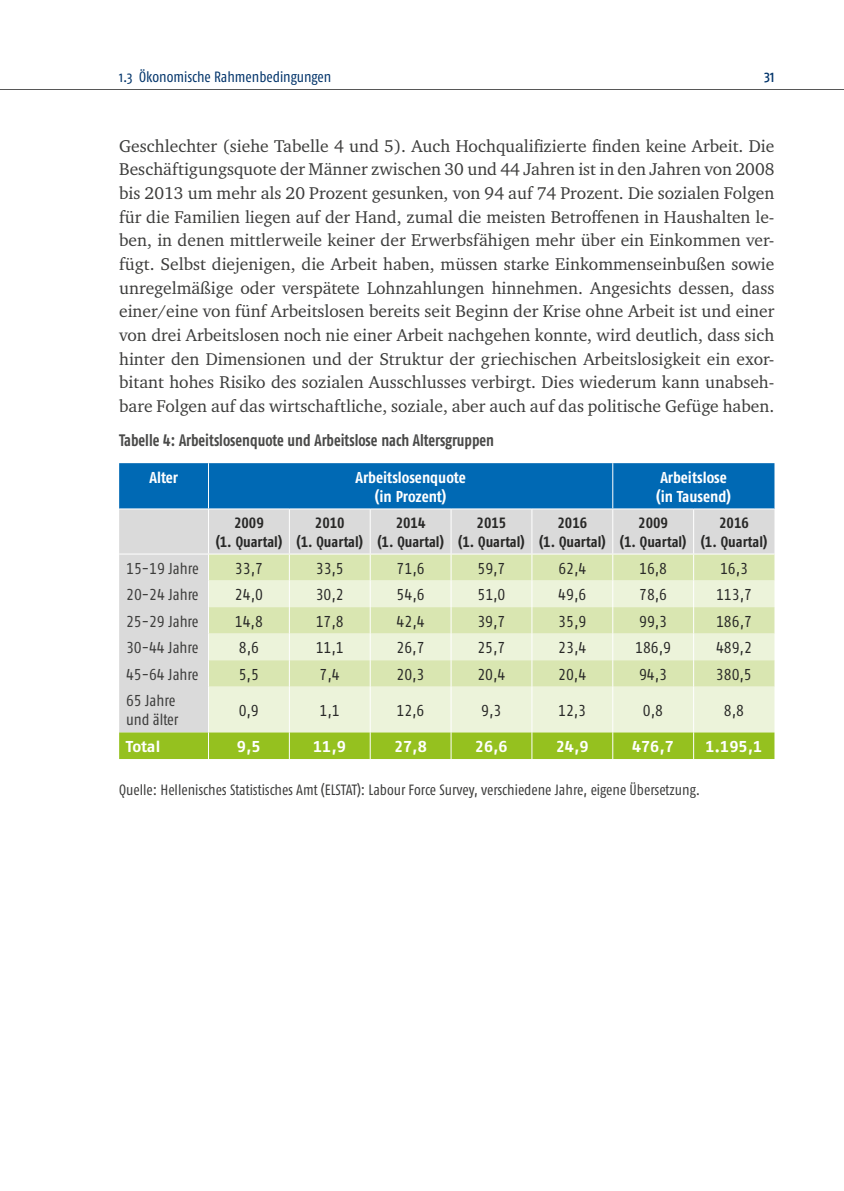
<style>
.page{position:relative;width:844px;height:1191px;background:#fff}
.page>*{position:absolute;margin:0;border:0;box-sizing:border-box;transform-origin:0 0}
.Standard_m_E__p{font:17.5px/23.6px "Charter ITC Pro";color:#3c3c3b;text-align:justify}
.Tabellenüberschrift_p{font:700 condensed 16.62px "Fago Pro";color:#4a4a49;scale:.9 1}
.Standard_Tabelle_mittig_p{font:condensed 15.75px "Fago Pro";color:#282827}
.Standard_Tabelle_rechts_p{font:condensed 15.75px/19.2px "Fago Pro";color:#3c3c3b}
.Head_bold_Tabelle_p{font:700 condensed 15.75px/19.2px "Fago Pro";color:#fff;text-align:center}
.Standard_Tabelle_mittig_p-2{font:700 15.75px "Fago Pro";color:#fff}
.Standard_Tabelle_rechts_p-2{font:700 15.75px "Fago Pro";letter-spacing:-.01em;color:#fff}
.Standard_Tabelle_mittig_p-3{font:700 condensed 14.88px/19.2px "Fago Pro";color:#282827;text-align:center}
.Standard_m_E__p-2{font:condensed 14.88px "Fago Pro";color:#3c3c3b}
.t1{font:condensed 14.88px "Fago Pro";color:#00336a}
.t2{font:500 14px "Fago Pro";color:#00336a;scale:.9 1}
</style>
<div class="page">
<hr style="left:0;top:89px;width:843px;height:1px;background:#000">
<div style="left:119px;top:463px;width:655px;height:45px;background:#0069b4"></div>
<div style="left:119px;top:509px;width:655px;height:223px;background:#dadada"></div>
<div style="left:209px;top:554px;width:565px;height:26px;background:#d9e6b1"></div>
<svg style="left:209px;top:580px;width:565px;height:152px;background:#e5eecc"></svg>
<hr style="left:208px;top:463px;width:1px;height:45px;background:#fff">
<hr style="left:612px;top:463px;width:1px;height:45px;background:#fff">
<hr style="left:208px;top:509px;width:1px;height:44px;background:#fff">
<hr style="left:289px;top:509px;width:1px;height:44px;background:#fff">
<hr style="left:369px;top:509px;width:1px;height:44px;background:#fff">
<hr style="left:450px;top:509px;width:1px;height:44px;background:#fff">
<hr style="left:531px;top:509px;width:1px;height:44px;background:#fff">
<hr style="left:612px;top:509px;width:1px;height:44px;background:#fff">
<hr style="left:693px;top:509px;width:1px;height:44px;background:#fff">
<hr style="left:119px;top:553px;width:89px;height:1px;background:#fff">
<hr style="left:208px;top:553px;width:81px;height:1px;background:#fff">
<hr style="left:289px;top:553px;width:81px;height:1px;background:#fff">
<hr style="left:370px;top:553px;width:81px;height:1px;background:#fff">
<hr style="left:451px;top:553px;width:80px;height:1px;background:#fff">
<hr style="left:531px;top:553px;width:81px;height:1px;background:#fff">
<hr style="left:612px;top:553px;width:81px;height:1px;background:#fff">
<hr style="left:693px;top:553px;width:81px;height:1px;background:#fff">
<svg style="left:208px;top:554px;width:1px;height:132px"></svg>
<svg style="left:289px;top:554px;width:1px;height:132px"></svg>
<svg style="left:369px;top:554px;width:1px;height:132px"></svg>
<svg style="left:450px;top:554px;width:1px;height:132px"></svg>
<svg style="left:531px;top:554px;width:1px;height:132px"></svg>
<svg style="left:612px;top:554px;width:1px;height:132px"></svg>
<svg style="left:693px;top:554px;width:1px;height:132px"></svg>
<hr style="left:208px;top:686px;width:1px;height:46px;background:#fff">
<hr style="left:289px;top:686px;width:1px;height:46px;background:#fff">
<hr style="left:369px;top:686px;width:1px;height:46px;background:#fff">
<hr style="left:450px;top:686px;width:1px;height:46px;background:#fff">
<hr style="left:531px;top:686px;width:1px;height:46px;background:#fff">
<hr style="left:612px;top:686px;width:1px;height:46px;background:#fff">
<hr style="left:693px;top:686px;width:1px;height:46px;background:#fff">
<div style="left:119px;top:732px;width:655px;height:27px;background:#95c11f"></div>
<p class="t1" style="left:119px;top:68px;width:214px">1.3 Ökonomische Rahmenbedingungen</p>
<p class="t2" style="left:763px;top:69px;width:13px">31</p>
<p class="Standard_m_E__p" style="left:119px;top:134px;width:656px">Geschlechter (siehe Tabelle 4 und 5). Auch Hochqualifizierte finden keine Arbeit. Die Beschäftigungsquote der Männer zwischen 30 und 44 Jahren ist in den Jahren von 2008 bis 2013 um mehr als 20 Prozent gesunken, von 94 auf 74 Prozent. Die sozialen Folgen für die Familien liegen auf der Hand, zumal die meisten Betroffenen in Haushalten le&shy;ben, in denen mittlerweile keiner der Erwerbsfähigen mehr über ein Einkommen ver&shy;fügt. Selbst diejenigen, die Arbeit haben, müssen starke Einkommenseinbußen sowie unregelmäßige oder verspätete Lohnzahlungen hinnehmen. Angesichts dessen, dass einer/eine von fünf Arbeitslosen bereits seit Beginn der Krise ohne Arbeit ist und einer von drei Arbeitslosen noch nie einer Arbeit nachgehen konnte, wird deutlich, dass sich hinter den Dimensionen und der Struktur der griechischen Arbeitslosigkeit ein exor&shy;bitant hohes Risiko des sozialen Ausschlusses verbirgt. Dies wiederum kann unabseh&shy;bare Folgen auf das wirtschaftliche, soziale, aber auch auf das politische Gefüge haben.</p>
<p class="Tabellenüberschrift_p" style="left:119px;top:430px;width:418px">Tabelle 4: Arbeitslosenquote und Arbeitslose nach Altersgruppen</p>
<p class="Head_bold_Tabelle_p" style="left:149px;top:467px;width:30px">Alter</p>
<p class="Head_bold_Tabelle_p" style="left:355px;top:467px;width:112px">Arbeitslosenquote (in Prozent)</p>
<p class="Head_bold_Tabelle_p" style="left:656px;top:467px;width:76px;text-align:left">Arbeitslose (in Tausend)</p>
<p class="Standard_Tabelle_mittig_p-3" style="left:215px;top:513px;width:68px">2009<br>(1. Quartal)</p>
<p class="Standard_Tabelle_mittig_p-3" style="left:296px;top:513px;width:68px">2010<br>(1. Quartal)</p>
<p class="Standard_Tabelle_mittig_p-3" style="left:377px;top:513px;width:68px">2014<br>(1. Quartal)</p>
<p class="Standard_Tabelle_mittig_p-3" style="left:458px;top:513px;width:68px">2015<br>(1. Quartal)</p>
<p class="Standard_Tabelle_mittig_p-3" style="left:539px;top:513px;width:68px">2016<br>(1. Quartal)</p>
<p class="Standard_Tabelle_mittig_p-3" style="left:619px;top:513px;width:68px">2009<br>(1. Quartal)</p>
<p class="Standard_Tabelle_mittig_p-3" style="left:700px;top:513px;width:68px">2016<br>(1. Quartal)</p>
<p class="Standard_Tabelle_rechts_p" style="left:126px;top:558px;width:74px">15-19 Jahre</p>
<p class="Standard_Tabelle_mittig_p" style="left:235px;top:558px;width:29px">33,7</p>
<p class="Standard_Tabelle_mittig_p" style="left:316px;top:558px;width:29px">33,5</p>
<p class="Standard_Tabelle_mittig_p" style="left:396px;top:558px;width:29px">71,6</p>
<p class="Standard_Tabelle_mittig_p" style="left:477px;top:558px;width:29px">59,7</p>
<p class="Standard_Tabelle_mittig_p" style="left:558px;top:558px;width:29px">62,4</p>
<p class="Standard_Tabelle_mittig_p" style="left:639px;top:558px;width:29px">16,8</p>
<p class="Standard_Tabelle_mittig_p" style="left:719px;top:558px;width:29px">16,3</p>
<p class="Standard_Tabelle_rechts_p" style="left:126px;top:585px;width:74px">20-24 Jahre</p>
<p class="Standard_Tabelle_mittig_p" style="left:235px;top:585px;width:29px">24,0</p>
<p class="Standard_Tabelle_mittig_p" style="left:316px;top:585px;width:29px">30,2</p>
<p class="Standard_Tabelle_mittig_p" style="left:396px;top:585px;width:29px">54,6</p>
<p class="Standard_Tabelle_mittig_p" style="left:477px;top:585px;width:29px">51,0</p>
<p class="Standard_Tabelle_mittig_p" style="left:558px;top:585px;width:29px">49,6</p>
<p class="Standard_Tabelle_mittig_p" style="left:639px;top:585px;width:29px">78,6</p>
<p class="Standard_Tabelle_mittig_p" style="left:715px;top:585px;width:37px">113,7</p>
<p class="Standard_Tabelle_rechts_p" style="left:126px;top:611px;width:74px">25-29 Jahre</p>
<p class="Standard_Tabelle_mittig_p" style="left:235px;top:611px;width:29px">14,8</p>
<p class="Standard_Tabelle_mittig_p" style="left:315px;top:611px;width:29px">17,8</p>
<p class="Standard_Tabelle_mittig_p" style="left:396px;top:611px;width:29px">42,4</p>
<p class="Standard_Tabelle_mittig_p" style="left:477px;top:611px;width:29px">39,7</p>
<p class="Standard_Tabelle_mittig_p" style="left:558px;top:611px;width:29px">35,9</p>
<p class="Standard_Tabelle_mittig_p" style="left:639px;top:611px;width:29px">99,3</p>
<p class="Standard_Tabelle_mittig_p" style="left:715px;top:611px;width:37px">186,7</p>
<p class="Standard_Tabelle_rechts_p" style="left:126px;top:638px;width:74px">30-44 Jahre</p>
<p class="Standard_Tabelle_mittig_p" style="left:239px;top:638px;width:22px">8,6</p>
<p class="Standard_Tabelle_mittig_p" style="left:315px;top:638px;width:29px">11,1</p>
<p class="Standard_Tabelle_mittig_p" style="left:396px;top:638px;width:29px">26,7</p>
<p class="Standard_Tabelle_mittig_p" style="left:477px;top:638px;width:29px">25,7</p>
<p class="Standard_Tabelle_mittig_p" style="left:558px;top:638px;width:29px">23,4</p>
<p class="Standard_Tabelle_mittig_p" style="left:635px;top:638px;width:37px">186,9</p>
<p class="Standard_Tabelle_mittig_p" style="left:715px;top:638px;width:37px">489,2</p>
<p class="Standard_Tabelle_rechts_p" style="left:126px;top:664px;width:74px">45-64 Jahre</p>
<p class="Standard_Tabelle_mittig_p" style="left:239px;top:664px;width:22px">5,5</p>
<p class="Standard_Tabelle_mittig_p" style="left:319px;top:664px;width:22px">7,4</p>
<p class="Standard_Tabelle_mittig_p" style="left:396px;top:664px;width:29px">20,3</p>
<p class="Standard_Tabelle_mittig_p" style="left:477px;top:664px;width:29px">20,4</p>
<p class="Standard_Tabelle_mittig_p" style="left:558px;top:664px;width:29px">20,4</p>
<p class="Standard_Tabelle_mittig_p" style="left:639px;top:664px;width:29px">94,3</p>
<p class="Standard_Tabelle_mittig_p" style="left:715px;top:664px;width:37px">380,5</p>
<p class="Standard_Tabelle_rechts_p" style="left:126px;top:691px;width:54px">65 Jahre und älter</p>
<p class="Standard_Tabelle_mittig_p" style="left:239px;top:701px;width:22px">0,9</p>
<p class="Standard_Tabelle_mittig_p" style="left:319px;top:701px;width:22px">1,1</p>
<p class="Standard_Tabelle_mittig_p" style="left:396px;top:701px;width:29px">12,6</p>
<p class="Standard_Tabelle_mittig_p" style="left:481px;top:701px;width:22px">9,3</p>
<p class="Standard_Tabelle_mittig_p" style="left:558px;top:701px;width:29px">12,3</p>
<p class="Standard_Tabelle_mittig_p" style="left:642px;top:701px;width:22px">0,8</p>
<p class="Standard_Tabelle_mittig_p" style="left:723px;top:701px;width:22px">8,8</p>
<p class="Standard_Tabelle_rechts_p-2" style="left:126px;top:737px;width:36px">Total</p>
<p class="Standard_Tabelle_mittig_p-2" style="left:237px;top:737px;width:25px">9,5</p>
<p class="Standard_Tabelle_mittig_p-2" style="left:313px;top:737px;width:34px">11,9</p>
<p class="Standard_Tabelle_mittig_p-2" style="left:394px;top:737px;width:34px">27,8</p>
<p class="Standard_Tabelle_mittig_p-2" style="left:474px;top:737px;width:34px">26,6</p>
<p class="Standard_Tabelle_mittig_p-2" style="left:555px;top:737px;width:34px">24,9</p>
<p class="Standard_Tabelle_mittig_p-2" style="left:631px;top:737px;width:43px">476,7</p>
<p class="Standard_Tabelle_mittig_p-2" style="left:705px;top:737px;width:58px">1.195,1</p>
<p class="Standard_m_E__p-2" style="left:119px;top:780px;width:582px">Quelle: Hellenisches Statistisches Amt (ELSTAT): Labour Force Survey, verschiedene Jahre, eigene Übersetzung.</p>
</div>
